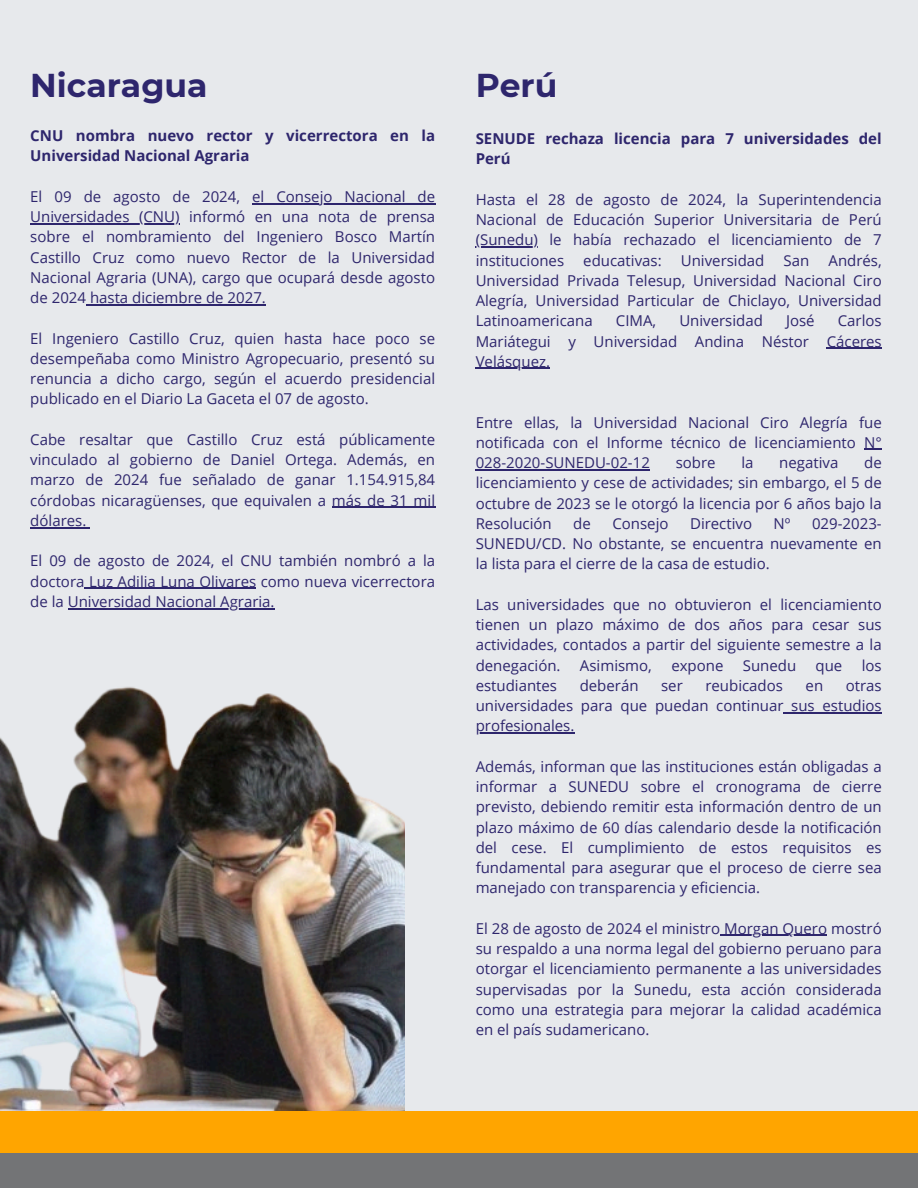
<style>
.page{position:relative;width:918px;height:1188px;background:#e7e9ec}
.page>*{position:absolute;margin:0;border:0;box-sizing:border-box;transform-origin:0 0}
.t1{font:700 33px "Montserrat";color:#2e266d}
.t2{font:15px/20.2px "Open Sans";color:#2e266d;text-align:justify}
.t3{font:700 15px/20.2px "Open Sans";color:#2e266d}
</style>
<div class="page">
<div style="left:0;top:1129px;width:918px;height:59px;background:#737476"></div>
<div style="left:0;top:1111px;width:918px;height:42px;background:#ffa500"></div>
<img style="left:0;top:687px;width:405px;height:424px">
<hr style="left:252px;top:203px;width:183px;height:1px;background:#2e266d">
<hr style="left:30px;top:223px;width:150px;height:1px;background:#2e266d">
<hr style="left:86px;top:304px;width:180px;height:1px;background:#2e266d">
<hr style="left:332px;top:507px;width:103px;height:1px;background:#2e266d">
<hr style="left:30px;top:527px;width:56px;height:1px;background:#2e266d">
<hr style="left:85px;top:588px;width:171px;height:1px;background:#2e266d">
<hr style="left:68px;top:608px;width:207px;height:1px;background:#2e266d">
<hr style="left:476px;top:246px;width:62px;height:2px;background:#2e266d">
<hr style="left:827px;top:348px;width:55px;height:1px;background:#2e266d">
<hr style="left:476px;top:368px;width:74px;height:1px;background:#2e266d">
<svg style="left:864px;top:449px;width:18px;height:1px"></svg>
<hr style="left:476px;top:469px;width:174px;height:1px;background:#2e266d">
<hr style="left:784px;top:712px;width:98px;height:1px;background:#2e266d">
<hr style="left:476px;top:732px;width:98px;height:2px;background:#2e266d">
<hr style="left:720px;top:935px;width:107px;height:1px;background:#2e266d">
<p class="t1" style="left:30px;top:65px;width:179px">Nicaragua</p>
<h2 class="t3" style="left:30px;top:125px;width:406px">CNU nombra nuevo rector y vicerrectora en la<br>Universidad Nacional Agraria</h2>
<p class="t2" style="left:30px;top:186px;width:211px">El 09 de agosto de 2024,</p>
<p class="t2" style="left:252px;top:186px;width:185px">el Consejo Nacional de</p>
<p class="t2" style="left:30px;top:206px;width:406px">Universidades (CNU) informó en una nota de prensa sobre el nombramiento del Ingeniero Bosco Martín Castillo Cruz como nuevo Rector de la Universidad Nacional Agraria (UNA), cargo que ocupará desde agosto de 2024 hasta diciembre de 2027.</p>
<p class="t2" style="left:30px;top:328px;width:406px">El Ingeniero Castillo Cruz, quien hasta hace poco se desempeñaba como Ministro Agropecuario, presentó su</p>
<p class="t2" style="left:30px;top:368px;width:406px">renuncia a dicho cargo, según el acuerdo presidencial publicado en el Diario La Gaceta el 07 de agosto.</p>
<p class="t2" style="left:30px;top:429px;width:406px">Cabe resaltar que Castillo Cruz está públicamente vinculado al gobierno de Daniel Ortega. Además, en</p>
<h1 class="t2" style="left:30px;top:469px;width:406px">marzo de 2024 fue señalado de ganar 1.154.915,84 córdobas nicaragüenses, que equivalen a más de 31 mil dólares.</h1>
<h1 class="t2" style="left:30px;top:550px;width:406px">El 09 de agosto de 2024, el CNU también nombró a la doctora Luz Adilia Luna Olivares como nueva vicerrectora</h1>
<h2 class="t2" style="left:30px;top:591px;width:246px">de la Universidad Nacional Agraria.</h2>
<h1 class="t1" style="left:476px;top:65px;width:83px">Perú</h1>
<p class="t3" style="left:476px;top:128px;width:408px">SENUDE rechaza licencia para 7 universidades del<br>Perú</p>
<p class="t2" style="left:476px;top:189px;width:408px">Hasta el 28 de agosto de 2024, la Superintendencia<br>Nacional de Educación Superior Universitaria de Perú</p>
<p class="t2" style="left:476px;top:229px;width:408px">(Sunedu) le había rechazado el licenciamiento de 7 instituciones</p>
<p class="t2" style="left:476px;top:250px;width:408px;text-indent:353px">Andrés, Universidad Privada Telesup, Universidad Nacional Ciro Alegría, Universidad Particular de Chiclayo, Universidad Latinoamericana</p>
<p class="t2" style="left:583px;top:250px;width:80px">educativas:</p>
<p class="t2" style="left:681px;top:250px;width:85px">Universidad</p>
<p class="t2" style="left:784px;top:250px;width:27px">San</p>
<p class="t2" style="left:616px;top:310px;width:42px">CIMA,</p>
<p class="t2" style="left:679px;top:310px;width:85px">Universidad</p>
<p class="t2" style="left:786px;top:310px;width:30px">José</p>
<p class="t2" style="left:476px;top:310px;width:408px;text-align:right">Carlos<br>Mariátegui y Universidad Andina Néstor Cáceres</p>
<p class="t2" style="left:476px;top:351px;width:76px">Velásquez.</p>
<p class="t2" style="left:476px;top:412px;width:408px">Entre ellas, la Universidad Nacional Ciro Alegría fue notificada con el Informe técnico de licenciamiento N° 028-2020-SUNEDU-02-12</p>
<p class="t2" style="left:476px;top:452px;width:408px;text-indent:388px">de licenciamiento y cese de actividades; sin embargo, el 5 de octubre de 2023 se le otorgó la licencia por 6 años bajo la Resolución</p>
<p class="t2" style="left:676px;top:452px;width:41px">sobre</p>
<p class="t2" style="left:741px;top:452px;width:14px">la</p>
<p class="t2" style="left:779px;top:452px;width:61px">negativa</p>
<p class="t2" style="left:573px;top:513px;width:19px">de</p>
<p class="t2" style="left:612px;top:513px;width:58px">Consejo</p>
<p class="t2" style="left:690px;top:513px;width:64px">Directivo</p>
<p class="t2" style="left:774px;top:513px;width:18px">Nº</p>
<p class="t2" style="left:476px;top:513px;width:408px;text-indent:336px">029-2023- SUNEDU/CD. No obstante, se encuentra nuevamente en la lista para el cierre de la casa de estudio.</p>
<p class="t2" style="left:476px;top:594px;width:408px">Las universidades que no obtuvieron el licenciamiento tienen un plazo máximo de dos años para cesar sus actividades, contados a partir del siguiente semestre a la denegación.</p>
<p class="t2" style="left:580px;top:655px;width:74px">Asimismo,</p>
<p class="t2" style="left:671px;top:655px;width:54px">expone</p>
<p class="t2" style="left:743px;top:655px;width:55px">Sunedu</p>
<p class="t2" style="left:816px;top:655px;width:28px">que</p>
<p class="t2" style="left:862px;top:655px;width:22px">los</p>
<p class="t2" style="left:476px;top:675px;width:83px">estudiantes</p>
<p class="t2" style="left:580px;top:675px;width:60px">deberán</p>
<p class="t2" style="left:661px;top:675px;width:23px">ser</p>
<p class="t2" style="left:705px;top:675px;width:79px">reubicados</p>
<p class="t2" style="left:806px;top:675px;width:19px">en</p>
<p class="t2" style="left:476px;top:675px;width:408px;text-align:right">otras<br>universidades para que puedan continuar sus estudios</p>
<p class="t2" style="left:476px;top:715px;width:100px">profesionales.</p>
<p class="t2" style="left:476px;top:756px;width:408px">Además, informan que las instituciones están obligadas a informar a SUNEDU sobre el cronograma de cierre previsto, debiendo remitir esta información dentro de un plazo máximo de 60 días calendario desde la notificación del cese. El cumplimiento de estos requisitos es fundamental para asegurar que el proceso de cierre sea manejado con transparencia y eficiencia.</p>
<p class="t2" style="left:476px;top:918px;width:408px">El 28 de agosto de 2024 el ministro Morgan Quero mostró su respaldo a una norma legal del gobierno peruano para otorgar el licenciamiento permanente a las universidades supervisadas por la Sunedu, esta acción considerada como una estrategia para mejorar la calidad académica en el país sudamericano.</p>
</div>
